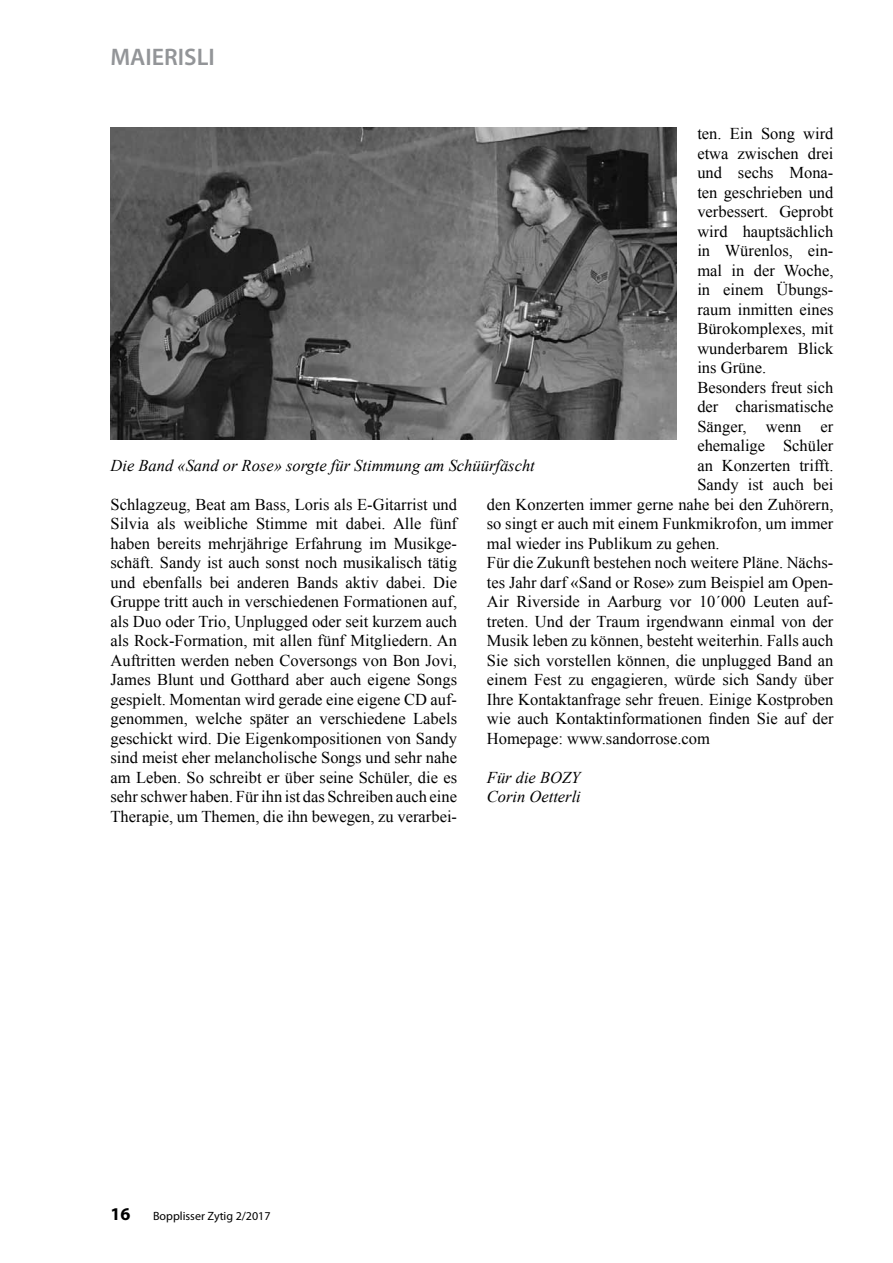
<style>
.page{position:relative;width:893px;height:1263px;background:#fff}
.page>*{position:absolute;margin:0;border:0;box-sizing:border-box;transform-origin:0 0}
.t1{font:600 24px "Myriad Pro";color:#939598}
.t2{font:700 18px "Myriad Pro";color:#000}
.t3{font:16.5px/19.5px "Times New Roman";color:#000;text-align:justify}
.t4{font:italic 16.5px/19.5px "Times New Roman";color:#000}
.t5{font:12px "Myriad Pro";color:#000}
</style>
<div class="page">
<img style="left:111px;top:128px;width:565px;height:312px">
<h1 class="t1" style="left:111px;top:41px;width:106px">MAIERISLI</h1>
<p class="t3" style="left:697px;top:124px;width:138px">ten. Ein Song wird</p>
<p class="t3" style="left:697px;top:143px;width:138px">etwa zwischen drei</p>
<p class="t3" style="left:697px;top:163px;width:138px">und sechs Mona-</p>
<p class="t3" style="left:697px;top:182px;width:138px">ten geschrieben und</p>
<p class="t3" style="left:697px;top:202px;width:138px">verbessert. Geprobt</p>
<p class="t3" style="left:697px;top:221px;width:138px">wird hauptsächlich</p>
<p class="t3" style="left:697px;top:241px;width:138px">in Würenlos, ein-</p>
<p class="t3" style="left:697px;top:260px;width:138px">mal in der Woche,</p>
<p class="t3" style="left:697px;top:280px;width:138px">in einem Übungs-</p>
<p class="t3" style="left:697px;top:299px;width:138px">raum inmitten eines</p>
<p class="t3" style="left:697px;top:319px;width:138px">Bürokomplexes, mit</p>
<p class="t3" style="left:697px;top:338px;width:138px">wunderbarem Blick</p>
<p class="t3" style="left:697px;top:358px;width:70px">ins Grüne.</p>
<p class="t3" style="left:697px;top:377px;width:138px">Besonders freut sich</p>
<p class="t3" style="left:697px;top:397px;width:138px">der charismatische</p>
<p class="t3" style="left:697px;top:416px;width:138px">Sänger, wenn er</p>
<p class="t3" style="left:697px;top:436px;width:138px">ehemalige Schüler</p>
<p class="t3" style="left:697px;top:455px;width:138px">an Konzerten trifft.</p>
<p class="t3" style="left:697px;top:475px;width:138px">Sandy ist auch bei</p>
<p class="t3" style="left:487px;top:494px;width:348px">den Konzerten immer gerne nahe bei den Zuhörern,</p>
<p class="t3" style="left:487px;top:514px;width:348px">so singt er auch mit einem Funkmikrofon, um immer</p>
<p class="t3" style="left:487px;top:533px;width:234px">mal wieder ins Publikum zu gehen.</p>
<p class="t3" style="left:487px;top:553px;width:348px">Für die Zukunft bestehen noch weitere Pläne. Nächs-</p>
<p class="t3" style="left:487px;top:572px;width:348px">tes Jahr darf «Sand or Rose» zum Beispiel am Open-</p>
<p class="t3" style="left:487px;top:592px;width:348px">Air Riverside in Aarburg vor 10´000 Leuten auf-</p>
<p class="t3" style="left:487px;top:611px;width:348px">treten. Und der Traum irgendwann einmal von der</p>
<p class="t3" style="left:487px;top:631px;width:348px">Musik leben zu können, besteht weiterhin. Falls auch</p>
<p class="t3" style="left:487px;top:650px;width:348px">Sie sich vorstellen können, die unplugged Band an</p>
<p class="t3" style="left:487px;top:670px;width:348px">einem Fest zu engagieren, würde sich Sandy über</p>
<p class="t3" style="left:487px;top:689px;width:348px">Ihre Kontaktanfrage sehr freuen. Einige Kostproben</p>
<p class="t3" style="left:487px;top:709px;width:348px">wie auch Kontaktinformationen finden Sie auf der</p>
<p class="t3" style="left:487px;top:728px;width:224px">Homepage: www.sandorrose.com</p>
<p class="t4" style="left:487px;top:767px;width:95px">Für die BOZY<br>Corin Oetterli</p>
<p class="t4" style="left:111px;top:455px;width:426px">Die Band «Sand or Rose» sorgte für Stimmung am Schüürfäscht</p>
<p class="t3" style="left:111px;top:494px;width:348px">Schlagzeug, Beat am Bass, Loris als E-Gitarrist und Silvia als weibliche Stimme mit dabei. Alle fünf haben bereits mehrjährige Erfahrung im Musikge&shy;schäft. Sandy ist auch sonst noch musikalisch tätig und ebenfalls bei anderen Bands aktiv dabei. Die Gruppe tritt auch in verschiedenen Formationen auf, als Duo oder Trio, Unplugged oder seit kurzem auch als Rock-Formation, mit allen fünf Mitgliedern. An Auftritten werden neben Coversongs von Bon Jovi, James Blunt und Gotthard aber auch eigene Songs gespielt. Momentan wird gerade eine eigene CD auf&shy;genommen, welche später an verschiedene Labels geschickt wird. Die Eigenkompositionen von Sandy sind meist eher melancholische Songs und sehr nahe am Leben. So schreibt er über seine Schüler, die es sehr schwer haben. Für ihn ist das Schreiben auch eine Therapie, um Themen, die ihn bewegen, zu verarbei-</p>
<p class="t2" style="left:111px;top:1203px;width:21px">16</p>
<p class="t5" style="left:153px;top:1209px;width:119px">Bopplisser Zytig 2/2017</p>
</div>
